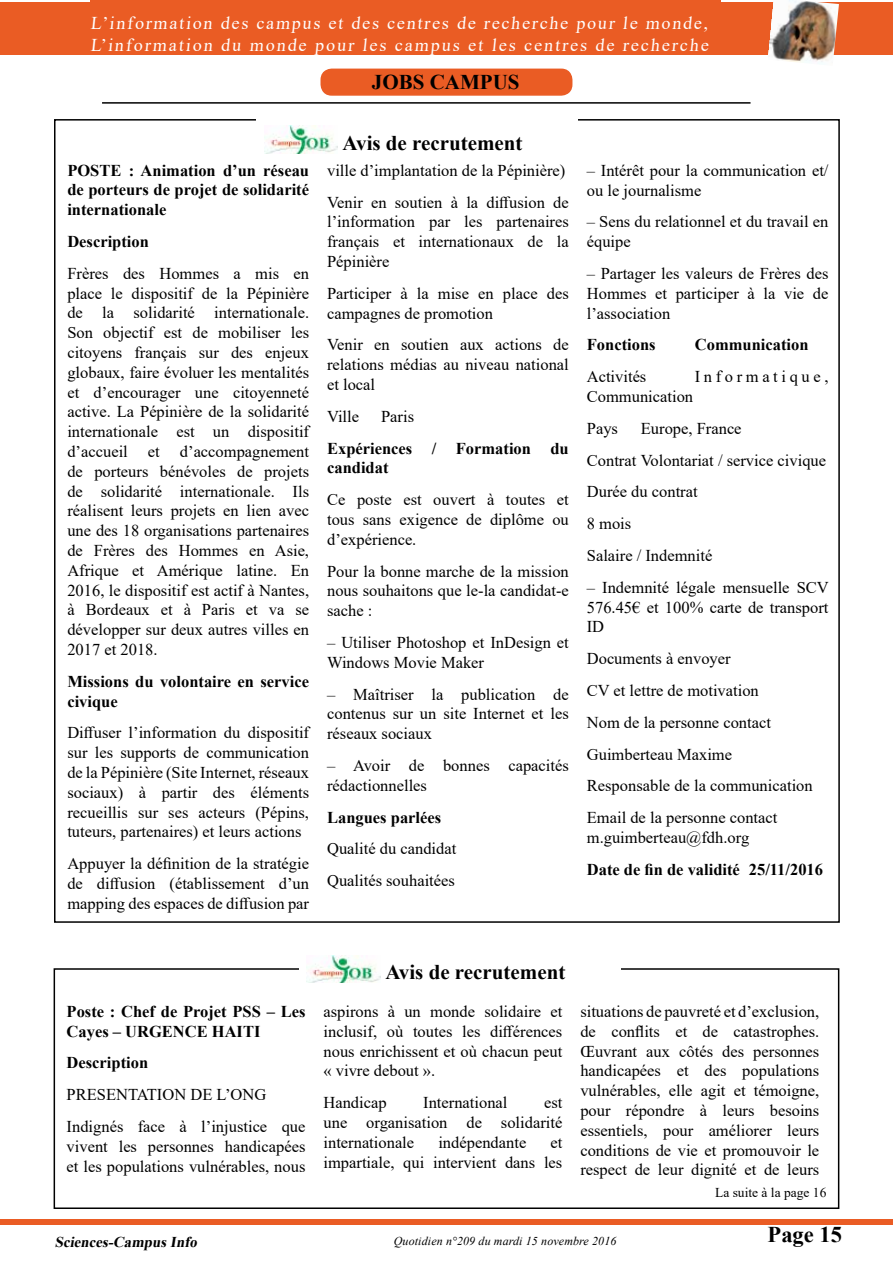
<style>
.page{position:relative;width:893px;height:1263px;background:#fff}
.page>*{position:absolute;margin:0;border:0;box-sizing:border-box;transform-origin:0 0}
.t1{font:700 22.5px "Times New Roman";color:#000}
.t2{font:700 21px "Times New Roman";color:#000}
.t3{font:18px/21.6px "Times New Roman";letter-spacing:.105em;color:#fff}
.t4{font:16.5px/19.8px "Times New Roman";color:#000;text-align:justify}
.t5{font:700 16.5px/19.8px "Times New Roman";color:#000}
.t6{font:16.5px "Times New Roman";letter-spacing:.22em;color:#000}
.t7{font:italic 700 15px "Times New Roman";color:#000}
.t8{font:13.5px "Times New Roman";color:#000}
.t9{font:italic 12px "Times New Roman";letter-spacing:.01em;color:#000}
</style>
<div class="page">
<div style="left:0;top:2px;width:893px;height:52px;background:#ea5c24"></div>
<div style="left:90px;top:0;width:631px;height:51px;background:#ea5c24"></div>
<img style="left:767px;top:0;width:72px;height:64px">
<div style="left:0;top:1219px;width:893px;height:6px;background:#ea5c24"></div>
<div style="left:54px;top:968px;width:785px;height:241px;border:2px solid #000"></div>
<hr style="left:102px;top:102px;width:648px;height:2px;background:#000">
<div style="left:321px;top:69px;width:251px;height:26px;background:#ea5c24;border-radius:11px"></div>
<div style="left:320px;top:69px;width:252px;height:27px;border:2px solid #ea5c24;border-radius:11px"></div>
<div style="left:299px;top:945px;width:322px;height:46px;background:#fff"></div>
<img style="left:307px;top:955px;width:73px;height:28px">
<img style="left:264px;top:126px;width:73px;height:27px">
<p class="t3" style="left:90px;top:12px;width:622px">L’information des campus et des centres de recherche pour le monde,<br>L’information du monde pour les campus et les centres de recherche</p>
<p class="t2" style="left:372px;top:67px;width:149px">JOBS CAMPUS</p>
<p class="t5" style="left:67px;top:160px;width:243px;text-align:justify">POSTE : Animation d’un réseau de porteurs de projet de solidarité internationale</p>
<p class="t5" style="left:67px;top:231px;width:83px">Description</p>
<p class="t4" style="left:67px;top:263px;width:243px">Frères des Hommes a mis en place le dispositif de la Pépinière de la solidarité internationale.<br>Son objectif est de mobiliser les citoyens français sur des enjeux globaux, faire évoluer les mentalités et d’encourager une citoyenneté active. La Pépinière de la solidarité internationale est un dispositif d’accueil et d’accompagnement de porteurs bénévoles de projets de solidarité internationale. Ils réalisent leurs projets en lien avec une des 18 organisations partenaires de Frères des Hommes en Asie, Afrique et Amérique latine. En 2016, le dispositif est actif à Nantes, à Bordeaux et à Paris et va se développer sur deux autres villes en 2017 et 2018.</p>
<p class="t5" style="left:67px;top:671px;width:243px">Missions du volontaire en service civique</p>
<p class="t4" style="left:67px;top:722px;width:243px">Diffuser l’information du dispositif sur les supports de communication de la Pépinière (Site Internet, réseaux sociaux) à partir des éléments recueillis sur ses acteurs (Pépins, tuteurs, partenaires) et leurs actions</p>
<p class="t4" style="left:67px;top:853px;width:243px">Appuyer la définition de la stratégie de diffusion (établissement d’un mapping des espaces de diffusion par</p>
<p class="t2" style="left:343px;top:128px;width:182px">Avis de recrutement</p>
<p class="t4" style="left:327px;top:154px;width:243px;line-height:31.8px">ville d’implantation de la Pépinière)<br>Venir en soutien à la diffusion de</p>
<p class="t4" style="left:327px;top:211px;width:243px">l’information par les partenaires français et internationaux de la Pépinière</p>
<p class="t4" style="left:327px;top:283px;width:243px">Participer à la mise en place des campagnes de promotion</p>
<p class="t4" style="left:327px;top:334px;width:243px">Venir en soutien aux actions de relations médias au niveau national et local</p>
<p class="t4" style="left:327px;top:406px;width:34px">Ville</p>
<p class="t4" style="left:381px;top:406px;width:35px">Paris</p>
<p class="t5" style="left:327px;top:438px;width:243px">Expériences / Formation du candidat</p>
<p class="t4" style="left:327px;top:489px;width:243px">Ce poste est ouvert à toutes et tous sans exigence de diplôme ou d’expérience.</p>
<p class="t4" style="left:327px;top:561px;width:243px">Pour la bonne marche de la mission nous souhaitons que le-la candidat-e sache :</p>
<p class="t4" style="left:327px;top:632px;width:243px">– Utiliser Photoshop et InDesign et<br>Windows Movie Maker</p>
<p class="t4" style="left:327px;top:684px;width:243px">– Maîtriser la publication de contenus sur un site Internet et les réseaux sociaux</p>
<p class="t4" style="left:327px;top:755px;width:243px">– Avoir de bonnes capacités rédactionnelles</p>
<p class="t5" style="left:327px;top:807px;width:116px">Langues parlées</p>
<p class="t4" style="left:327px;top:832px;width:131px;line-height:31.8px">Qualité du candidat<br>Qualités souhaitées</p>
<p class="t4" style="left:587px;top:160px;width:243px">– Intérêt pour la communication et/ ou le journalisme</p>
<p class="t4" style="left:587px;top:211px;width:243px">– Sens du relationnel et du travail en équipe</p>
<p class="t4" style="left:587px;top:263px;width:243px">– Partager les valeurs de Frères des Hommes et participer à la vie de l’association</p>
<p class="t5" style="left:587px;top:334px;width:70px">Fonctions</p>
<p class="t5" style="left:695px;top:334px;width:115px">Communication</p>
<p class="t4" style="left:587px;top:366px;width:61px">Activités</p>
<p class="t6" style="left:695px;top:365px;width:135px">Informatique,</p>
<p class="t4" style="left:587px;top:380px;width:108px;line-height:31.8px">Communication<br>Pays</p>
<p class="t4" style="left:587px;top:412px;width:241px;line-height:31.8px;text-align:left;text-indent:54px">Europe, France<br>Contrat Volontariat / service civique<br>Durée du contrat<br>8 mois<br>Salaire / Indemnité</p>
<p class="t4" style="left:587px;top:577px;width:244px">– Indemnité légale mensuelle SCV 576.45€ et 100% carte de transport ID</p>
<p class="t4" style="left:587px;top:642px;width:227px;line-height:31.8px;text-align:left">Documents à envoyer<br>CV et lettre de motivation<br>Nom de la personne contact<br>Guimberteau Maxime<br>Responsable de la communication<br>Email de la personne contact</p>
<p class="t4" style="left:587px;top:827px;width:164px">m.guimberteau@fdh.org</p>
<p class="t5" style="left:587px;top:859px;width:238px">Date de fin de validité 25/11/2016</p>
<p class="t5" style="left:67px;top:1001px;width:240px">Poste : Chef de Projet PSS – Les<br>Cayes – URGENCE HAITI</p>
<p class="t5" style="left:67px;top:1052px;width:83px">Description</p>
<p class="t4" style="left:67px;top:1078px;width:240px;line-height:31.8px">PRESENTATION DE L’ONG<br>Indignés face à l’injustice que</p>
<p class="t4" style="left:67px;top:1136px;width:240px">vivent les personnes handicapées et les populations vulnérables, nous</p>
<p class="t2" style="left:385px;top:957px;width:182px">Avis de recrutement</p>
<p class="t4" style="left:323px;top:1001px;width:240px">aspirons à un monde solidaire et inclusif, où toutes les différences nous enrichissent et où chacun peut « vivre debout ».</p>
<p class="t4" style="left:323px;top:1092px;width:65px">Handicap</p>
<p class="t4" style="left:423px;top:1092px;width:86px">International</p>
<p class="t4" style="left:323px;top:1092px;width:240px;text-indent:221px">est une organisation de solidarité internationale</p>
<p class="t4" style="left:438px;top:1132px;width:89px">indépendante</p>
<p class="t4" style="left:323px;top:1132px;width:240px;text-align:right">et<br>impartiale, qui intervient dans les</p>
<p class="t4" style="left:580px;top:1001px;width:240px">situations de pauvreté et d’exclusion, de conflits et de catastrophes.<br>Œuvrant aux côtés des personnes handicapées et des populations vulnérables, elle agit et témoigne, pour répondre à leurs besoins essentiels, pour améliorer leurs conditions de vie et promouvoir le respect de leur dignité et de leurs</p>
<p class="t8" style="left:715px;top:1182px;width:113px">La suite à la page 16</p>
<p class="t7" style="left:55px;top:1231px;width:147px">Sciences-CampusInfo</p>
<p class="t9" style="left:394px;top:1232px;width:224px">Quotidien n°209 du mardi 15 novembre 2016</p>
<h1 class="t1" style="left:768px;top:1218px;width:76px">Page 15</h1>
</div>
